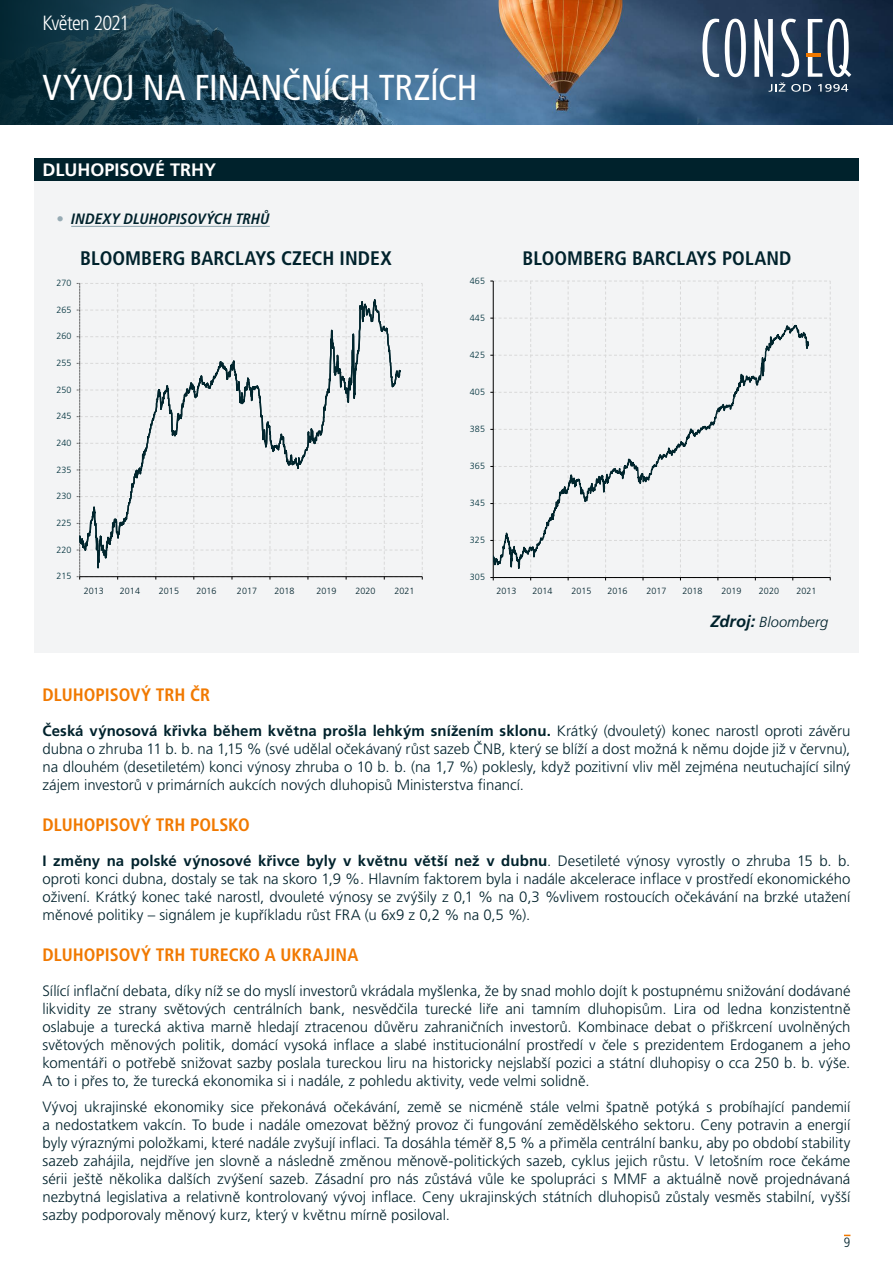
<style>
.page{position:relative;width:893px;height:1263px;background:#fff}
.page>*{position:absolute;margin:0;border:0;box-sizing:border-box;transform-origin:0 0}
.t1{font:condensed 36px "Frutiger LT Pro";letter-spacing:-.01em;color:#fff}
.t2{font:300 condensed 20.55px "Frutiger LT Pro";letter-spacing:-.04em;color:#fff}
.t3{font:700 condensed 19.65px "Frutiger LT Pro";color:#00222c}
.t4{font:700 condensed 19.5px "Frutiger LT Pro";letter-spacing:.005em;color:#00222c}
.t5{font:700 condensed 18px "Frutiger LT Pro";color:#f17900}
.t6{font:700 18px "Frutiger LT Pro";color:#fff}
.t7{font:300 15px/18px "Frutiger LT Pro";color:#00222c;text-align:justify}
.t8{font:italic 700 condensed 15px "Frutiger LT Pro";letter-spacing:.005em;color:#00222c}
.t9{font:300 15px "Frutiger LT Pro";color:#97abb4}
.t10{font:italic 300 14.7px "Frutiger LT Pro";letter-spacing:.005em;color:#00222c}
.t11{font:300 condensed 13.5px "Frutiger LT Pro";color:#00222c}
.t12{font:300 9px "Frutiger LT Pro";color:#00222c}
.t13{font:300 9px "Frutiger LT Pro";letter-spacing:.005em;color:#00313c}
.s1{font-weight:700;font-size:16.35px}
.s2{font-weight:700}
</style>
<div class="page">
<img style="left:496px;top:0;width:397px;height:124px">
<svg style="left:0;top:0;width:496px;height:124px;background:#294f67"></svg>
<svg style="left:702px;top:19px;width:17px;height:58px"></svg>
<svg style="left:725px;top:19px;width:21px;height:58px"></svg>
<svg style="left:754px;top:19px;width:97px;height:73px"></svg>
<div style="left:34px;top:174px;width:825px;height:479px;background:#f3f4f5"></div>
<svg style="left:490px;top:281px;width:341px;height:299px"></svg>
<svg style="left:493px;top:295px;width:317px;height:284px"></svg>
<hr style="left:71px;top:226px;width:199px;height:1px;background:#97abb4">
<div style="left:34px;top:158px;width:825px;height:22px;background:#00222c"></div>
<svg style="left:77px;top:283px;width:346px;height:296px"></svg>
<svg style="left:80px;top:283px;width:322px;height:295px"></svg>
<h2 class="t2" style="left:43px;top:11px;width:88px">Květen 2021</h2>
<h1 class="t1" style="left:43px;top:67px;width:436px">VÝVOJ NA FINANČNÍCH TRZÍCH</h1>
<p class="t6" style="left:43px;top:159px;width:175px">DLUHOPISOVÉ TRHY</p>
<p class="t9" style="left:56px;top:210px;width:9px">•</p>
<p class="t8" style="left:71px;top:210px;width:200px">INDEXY DLUHOPISOVÝCH TRHŮ</p>
<p class="t13" style="left:56px;top:278px;width:17px">270</p>
<p class="t13" style="left:56px;top:304px;width:17px">265</p>
<p class="t13" style="left:56px;top:331px;width:17px">260</p>
<p class="t13" style="left:56px;top:358px;width:17px">255</p>
<p class="t13" style="left:56px;top:384px;width:17px">250</p>
<p class="t13" style="left:56px;top:411px;width:17px">245</p>
<p class="t13" style="left:56px;top:438px;width:17px">240</p>
<p class="t13" style="left:56px;top:464px;width:17px">235</p>
<p class="t13" style="left:56px;top:491px;width:17px">230</p>
<p class="t13" style="left:56px;top:518px;width:17px">225</p>
<p class="t13" style="left:56px;top:544px;width:17px">220</p>
<p class="t13" style="left:56px;top:571px;width:17px">215</p>
<h3 class="t3" style="left:80px;top:247px;width:313px">BLOOMBERG BARCLAYS CZECH INDEX</h3>
<h3 class="t4" style="left:522px;top:247px;width:271px">BLOOMBERG BARCLAYS POLAND</h3>
<p class="t13" style="left:470px;top:275px;width:17px">465</p>
<p class="t13" style="left:470px;top:312px;width:17px">445</p>
<p class="t13" style="left:470px;top:350px;width:17px">425</p>
<p class="t13" style="left:470px;top:387px;width:17px">405</p>
<p class="t13" style="left:470px;top:424px;width:17px">385</p>
<p class="t13" style="left:470px;top:461px;width:17px">365</p>
<p class="t13" style="left:470px;top:498px;width:17px">345</p>
<p class="t13" style="left:470px;top:535px;width:17px">325</p>
<p class="t13" style="left:470px;top:572px;width:17px">305</p>
<p class="t12" style="left:84px;top:586px;width:22px">2013</p>
<p class="t12" style="left:120px;top:586px;width:22px">2014</p>
<p class="t12" style="left:159px;top:586px;width:22px">2015</p>
<p class="t12" style="left:196px;top:586px;width:22px">2016</p>
<p class="t12" style="left:237px;top:586px;width:22px">2017</p>
<p class="t12" style="left:274px;top:586px;width:22px">2018</p>
<p class="t12" style="left:316px;top:586px;width:22px">2019</p>
<p class="t12" style="left:355px;top:586px;width:22px">2020</p>
<p class="t12" style="left:394px;top:586px;width:22px">2021</p>
<p class="t12" style="left:496px;top:586px;width:22px">2013</p>
<p class="t12" style="left:532px;top:586px;width:22px">2014</p>
<p class="t12" style="left:571px;top:586px;width:22px">2015</p>
<p class="t12" style="left:607px;top:586px;width:22px">2016</p>
<p class="t12" style="left:646px;top:586px;width:22px">2017</p>
<p class="t12" style="left:682px;top:586px;width:22px">2018</p>
<p class="t12" style="left:721px;top:586px;width:22px">2019</p>
<p class="t12" style="left:759px;top:586px;width:22px">2020</p>
<p class="t12" style="left:796px;top:586px;width:22px">2021</p>
<p class="t10" style="left:710px;top:614px;width:119px"><span class="s1">Zdroj:</span> Bloomberg</p>
<p class="t5" style="left:43px;top:684px;width:169px">DLUHOPISOVÝ TRH ČR</p>
<p class="t7" style="left:43px;top:722px;width:809px"><span class="s2">Česká výnosová křivka během května prošla lehkým snížením sklonu.</span> Krátký (dvouletý) konec narostl oproti závěru dubna o zhruba 11 b. b. na 1,15 % (své udělal očekávaný růst sazeb ČNB, který se blíží a dost možná k němu dojde již v červnu), na dlouhém (desetiletém) konci výnosy zhruba o 10 b. b. (na 1,7 %) poklesly, když pozitivní vliv měl zejména neutuchající silný zájem investorů v primárních aukcích nových dluhopisů Ministerstva financí.</p>
<p class="t5" style="left:43px;top:814px;width:209px">DLUHOPISOVÝ TRH POLSKO</p>
<p class="t7" style="left:43px;top:852px;width:809px"><span class="s2">I změny na polské výnosové křivce byly v květnu větší než v dubnu</span>. Desetileté výnosy vyrostly o zhruba 15 b. b. oproti konci dubna, dostaly se tak na skoro 1,9 %. Hlavním faktorem byla i nadále akcelerace inflace v prostředí ekonomického oživení. Krátký konec také narostl, dvouleté výnosy se zvýšily z 0,1 % na 0,3 %vlivem rostoucích očekávání na brzké utažení měnové politiky – signálem je kupříkladu růst FRA (u 6x9 z 0,2 % na 0,5 %).</p>
<p class="t5" style="left:43px;top:944px;width:317px">DLUHOPISOVÝ TRH TURECKO A UKRAJINA</p>
<p class="t7" style="left:43px;top:982px;width:809px">Sílící inflační debata, díky níž se do myslí investorů vkrádala myšlenka, že by snad mohlo dojít k postupnému snižování dodávané likvidity ze strany světových centrálních bank, nesvědčila turecké liře ani tamním dluhopisům. Lira od ledna konzistentně oslabuje a turecká aktiva marně hledají ztracenou důvěru zahraničních investorů. Kombinace debat o přiškrcení uvolněných světových měnových politik, domácí vysoká inflace a slabé institucionální prostředí v čele s prezidentem Erdoganem a jeho komentáři o potřebě snižovat sazby poslala tureckou liru na historicky nejslabší pozici a státní dluhopisy o cca 250 b. b. výše.<br>A to i přes to, že turecká ekonomika si i nadále, z pohledu aktivity, vede velmi solidně.</p>
<p class="t7" style="left:43px;top:1098px;width:809px">Vývoj ukrajinské ekonomiky sice překonává očekávání, země se nicméně stále velmi špatně potýká s probíhající pandemií a nedostatkem vakcín. To bude i nadále omezovat běžný provoz či fungování zemědělského sektoru. Ceny potravin a energií byly výraznými položkami, které nadále zvyšují inflaci. Ta dosáhla téměř 8,5 % a přiměla centrální banku, aby po období stability sazeb zahájila, nejdříve jen slovně a následně změnou měnově-politických sazeb, cyklus jejich růstu. V letošním roce čekáme sérii ještě několika dalších zvýšení sazeb. Zásadní pro nás zůstává vůle ke spolupráci s MMF a aktuálně nově projednávaná nezbytná legislativa a relativně kontrolovaný vývoj inflace. Ceny ukrajinských státních dluhopisů zůstaly vesměs stabilní, vyšší sazby podporovaly měnový kurz, který v květnu mírně posiloval.</p>
<p class="t11" style="left:844px;top:1234px;width:8px">9</p>
</div>
